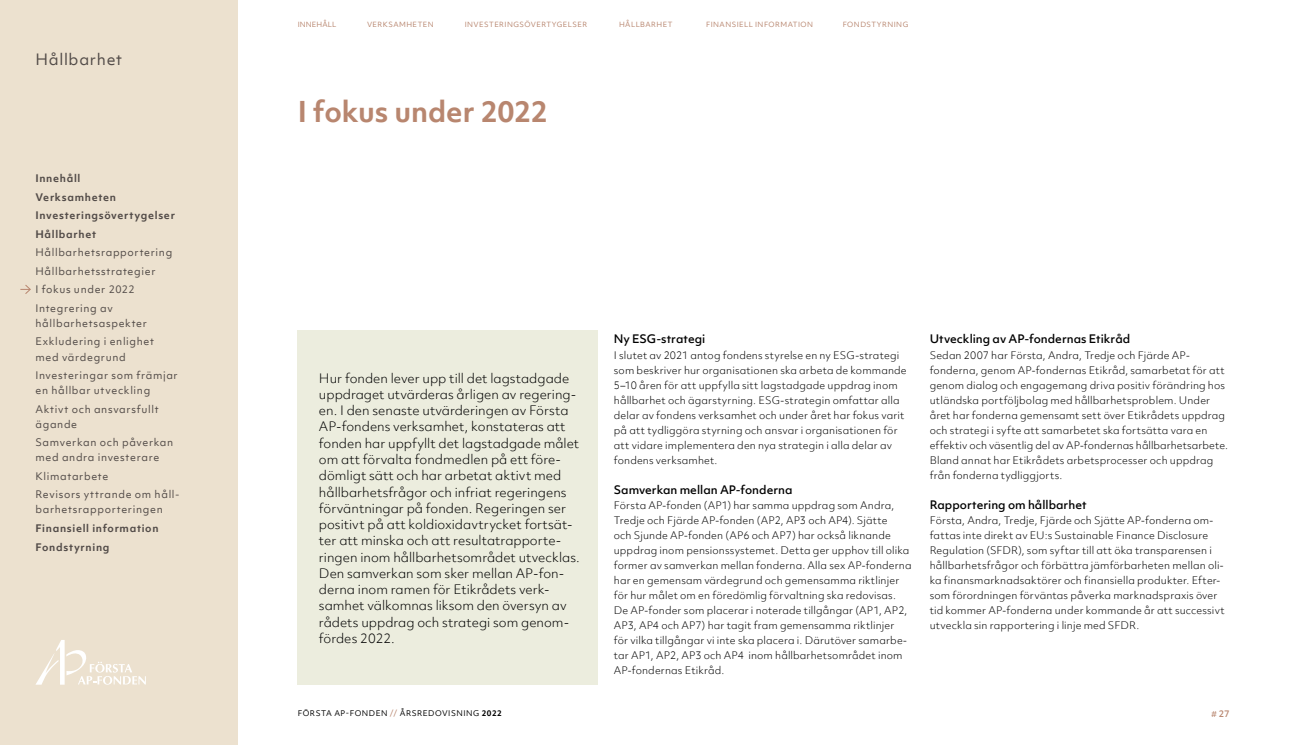
<style>
.page{position:relative;width:1290px;height:745px;background:#fff}
.page>*{position:absolute;margin:0;border:0;box-sizing:border-box;transform-origin:0 0}
.Rubrik_1{font:700 27.5px "Objektiv Mk 1";letter-spacing:-.005em;color:#b8866f}
.t1{font:15px "Objektiv Mk 1";letter-spacing:.045em;color:#524b48}
.Ingress_rak{font:300 12.5px/16.2px "Objektiv Mk 2";color:#000}
.Mellanrubrik{font:500 11.25px "Objektiv Mk 1";color:#000}
.Bröd{font:300 10px/15px "Objektiv Mk 2";letter-spacing:.015em;color:#000}
.t2{font:10px/18.5px "Objektiv Mk 1";letter-spacing:.065em;color:#524b48}
.t3{font:700 10px/18.5px "Objektiv Mk 1";letter-spacing:.07em;color:#524b48}
.t4{font:500 8.75px "Objektiv Mk 1";color:#b8866f}
.t5{font:7.5px "Objektiv Mk 1";letter-spacing:.07em;color:#000}
.t6{font:6.88px "Objektiv Mk 1";letter-spacing:.065em;color:#b8866f}
.t7{font:6.88px "Objektiv Mk 1";letter-spacing:.02em;color:#b8866f}
.s1{color:#b8866f}
.s2{font-weight:700}
.s3{font-weight:400}
</style>
<div class="page">
<div style="left:0;top:0;width:237px;height:744px;background:#ece1cf"></div>
<svg style="left:36px;top:640px;width:110px;height:44px"></svg>
<div style="left:298px;top:330px;width:300px;height:354px;background:#ecedde"></div>
<svg style="left:20px;top:285px;width:11px;height:9px"></svg>
<h2 class="t1" style="left:35px;top:49px;width:88px">Hållbarhet</h2>
<p class="t3" style="left:35px;top:169px;width:141px">Innehåll<br>Verksamheten<br>Investeringsövertygelser<br>Hållbarhet</p>
<p class="t2" style="left:35px;top:243px;width:138px">Hållbarhetsrapportering<br>Hållbarhetsstrategier<br>I fokus under 2022<br>Integrering av</p>
<p class="t2" style="left:35px;top:313px;width:120px">hållbarhetsaspekter<br>Exkludering i enlighet</p>
<p class="t2" style="left:35px;top:347px;width:144px">med värdegrund<br>Investeringar som främjar</p>
<p class="t2" style="left:35px;top:381px;width:125px">en hållbar utveckling<br>Aktivt och ansvarsfullt</p>
<p class="t2" style="left:35px;top:414px;width:139px">ägande<br>Samverkan och påverkan</p>
<p class="t2" style="left:35px;top:448px;width:146px">med andra investerare<br>Klimatarbete<br>Revisors yttrande om håll-</p>
<p class="t2" style="left:35px;top:500px;width:129px">barhetsrapporteringen</p>
<p class="t3" style="left:35px;top:518px;width:125px">Finansiell information<br>Fondstyrning</p>
<p class="t7" style="left:298px;top:20px;width:40px">INNEHÅLL</p>
<p class="t6" style="left:367px;top:20px;width:68px">VERKSAMHETEN</p>
<p class="t6" style="left:465px;top:20px;width:124px">INVESTERINGSÖVERTYGELSER</p>
<p class="t6" style="left:619px;top:20px;width:55px">HÅLLBARHET</p>
<p class="t6" style="left:706px;top:20px;width:109px">FINANSIELL INFORMATION</p>
<p class="t6" style="left:843px;top:20px;width:67px">FONDSTYRNING</p>
<p class="Rubrik_1" style="left:298px;top:92px;width:252px">I fokus under 2022</p>
<p class="Ingress_rak" style="left:319px;top:369px;width:262px">Hur fonden lever upp till det lagstadgade uppdraget utvärderas årligen av regering&shy;en. I den senaste utvärderingen av Första AP-fondens verksamhet, konstateras att fonden har uppfyllt det lagstadgade målet om att förvalta fondmedlen på ett före&shy;dömligt sätt och har arbetat aktivt med hållbarhetsfrågor och infriat regeringens förväntningar på fonden. Regeringen ser positivt på att koldioxidavtrycket fortsät&shy;ter att minska och att resultatrapporte&shy;ringen inom hållbarhetsområdet utvecklas.<br>Den samverkan som sker mellan AP-fon&shy;derna inom ramen för Etikrådets verk&shy;samhet välkomnas liksom den översyn av rådets uppdrag och strategi som genom&shy;fördes 2022.</p>
<p class="Mellanrubrik" style="left:614px;top:331px;width:93px">Ny ESG-strategi</p>
<p class="Bröd" style="left:614px;top:347px;width:294px">I slutet av 2021 antog fondens styrelse en ny ESG-strategi som beskriver hur organisationen ska arbeta de kommande 5–10 åren för att uppfylla sitt lagstadgade uppdrag inom hållbarhet och ägarstyrning. ESG-strategin omfattar alla delar av fondens verksamhet och under året har fokus varit på att tydliggöra styrning och ansvar i organisationen för att vidare implementera den nya strategin i alla delar av fondens verksamhet.</p>
<p class="Mellanrubrik" style="left:614px;top:481px;width:180px">Samverkan mellan AP-fonderna</p>
<p class="Bröd" style="left:614px;top:497px;width:299px">Första AP-fonden (AP1) har samma uppdrag som Andra, Tredje och Fjärde AP-fonden (AP2, AP3 och AP4). Sjätte<br>och Sjunde AP-fonden (AP6 och AP7) har också liknande uppdrag inom pensionssystemet. Detta ger upphov till olika former av samverkan mellan fonderna. Alla sex AP-fonderna har en gemensam värdegrund och gemensamma riktlinjer för hur målet om en föredömlig förvaltning ska redovisas.<br>De AP-fonder som placerar i noterade tillgångar (AP1, AP2, AP3, AP4 och AP7) har tagit fram gemensamma riktlinjer<br>för vilka tillgångar vi inte ska placera i. Därutöver samarbe&shy;tar AP1, AP2, AP3 och AP4 inom hållbarhetsområdet inom AP-fondernas Etikråd.</p>
<p class="Mellanrubrik" style="left:930px;top:331px;width:202px">Utveckling av AP-fondernas Etikråd</p>
<p class="Bröd" style="left:930px;top:347px;width:300px">Sedan 2007 har Första, Andra, Tredje och Fjärde AP&shy;fonderna, genom AP-fondernas Etikråd, samarbetat för att genom dialog och engagemang driva positiv förändring hos utländska portföljbolag med hållbarhetsproblem. Under året har fonderna gemensamt sett över Etikrådets uppdrag och strategi i syfte att samarbetet ska fortsätta vara en effektiv och väsentlig del av AP-fondernas hållbarhetsarbete.<br>Bland annat har Etikrådets arbetsprocesser och uppdrag från fonderna tydliggjorts.</p>
<p class="Mellanrubrik" style="left:930px;top:496px;width:158px">Rapportering om hållbarhet</p>
<p class="Bröd" style="left:930px;top:512px;width:297px">Första, Andra, Tredje, Fjärde och Sjätte AP-fonderna om&shy;fattas inte direkt av EU:s Sustainable Finance Disclosure Regulation (SFDR), som syftar till att öka transparensen i hållbarhetsfrågor och förbättra jämförbarheten mellan oli&shy;ka finansmarknadsaktörer och finansiella produkter. Efter&shy;som förordningen förväntas påverka marknadspraxis över tid kommer AP-fonderna under kommande år att successivt utveckla sin rapportering i linje med SFDR.</p>
<p class="t5" style="left:298px;top:707px;width:206px">FÖRSTA AP-FONDEN <span class="s1">//</span> ÅRSREDOVISNING <span class="s2">2022</span></p>
<p class="t4" style="left:1211px;top:706px;width:20px"><span class="s3">#</span> 27</p>
</div>
